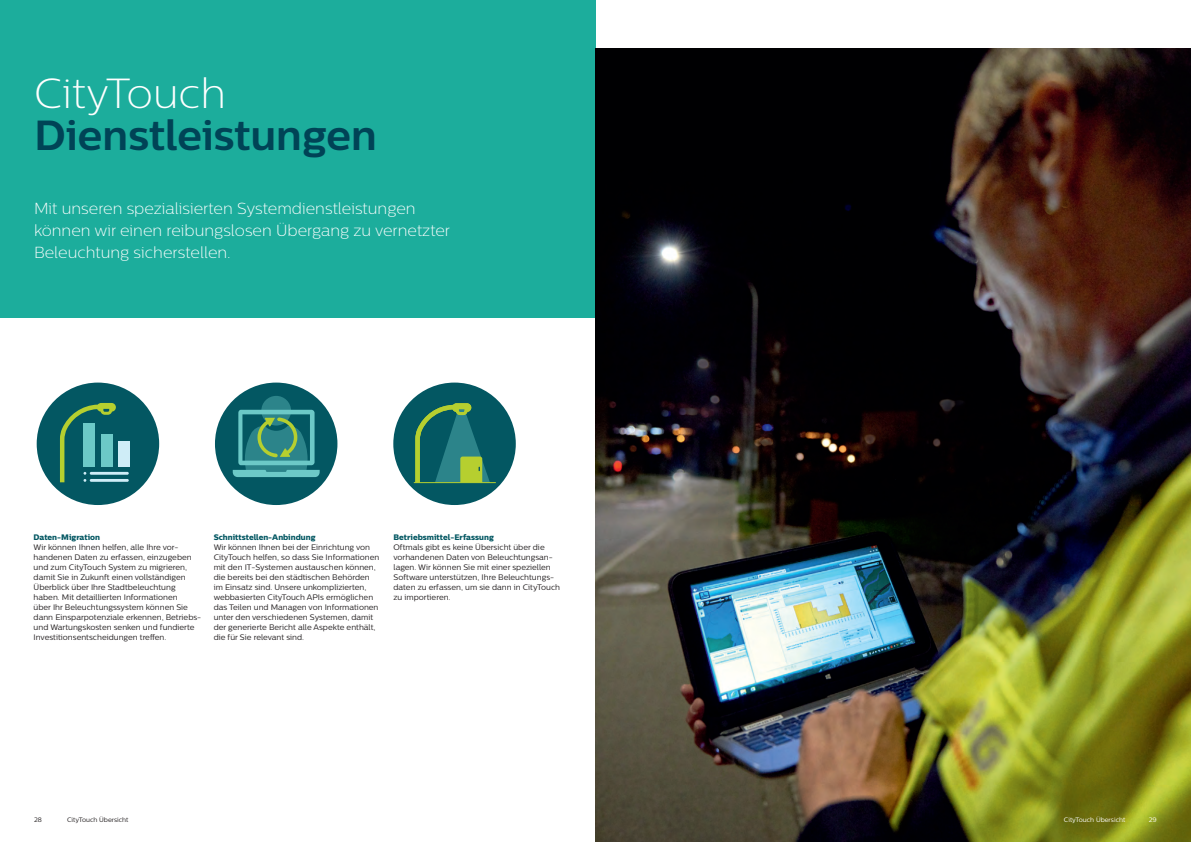
<style>
.page{position:relative;width:1191px;height:842px;background:#fff}
.page>*{position:absolute;margin:0;border:0;box-sizing:border-box;transform-origin:0 0}
.t1{font:700 42px/42px "Centrale Sans";color:#004356}
.t2{font:16px/22px "Centrale Sans X Light";color:#fff}
.body_text_7_5pt_bold{font:8px/10px "Centrale Sans";color:#231f20}
.t3{font:6.5px "Centrale Sans";color:#231f20}
.t4{font:6.5px "Centrale Sans";color:#fff}
.s1{font-family:"Centrale Sans X Light";font-weight:400;color:#fff}
.s2{font-family:"Centrale Sans X Bold";color:#035762}
</style>
<div class="page">
<div style="left:0;top:0;width:595px;height:317px;background:#1cad9c"></div>
<div style="left:215px;top:383px;width:122px;height:122px;background:#035762;border-radius:50%"></div>
<svg style="left:261px;top:396px;width:30px;height:29px"></svg>
<svg style="left:233px;top:410px;width:87px;height:67px"></svg>
<div style="left:37px;top:383px;width:122px;height:122px;background:#035762;border-radius:50%"></div>
<div style="left:118px;top:442px;width:12px;height:25px;background:#cfedf7"></div>
<hr style="left:90px;top:472px;width:39px;height:3px;background:#cfedf7">
<hr style="left:90px;top:479px;width:39px;height:3px;background:#cfedf7">
<svg style="left:60px;top:403px;width:56px;height:79px"></svg>
<div style="left:393px;top:383px;width:123px;height:122px;background:#035762;border-radius:50%"></div>
<svg style="left:415px;top:403px;width:75px;height:79px"></svg>
<hr style="left:414px;top:482px;width:82px;height:1px;background:#b6cf2f">
<img style="left:595px;top:48px;width:596px;height:794px">
<p class="t1" style="left:34px;top:71px;width:344px"><span class="s1">CityTouch<br></span>Dienstleistungen</p>
<p class="t2" style="left:34px;top:197px;width:417px">Mit unseren spezialisierten Systemdienstleistungen können wir einen reibungslosen Übergang zu vernetzter<br>Beleuchtung sicherstellen.</p>
<p class="body_text_7_5pt_bold" style="left:34px;top:532px;width:169px"><span class="s2">Daten-Migration<br></span>Wir können Ihnen helfen, alle Ihre vor&shy;handenen Daten zu erfassen, einzugeben und zum CityTouch System zu migrieren, damit Sie in Zukunft einen vollständigen Überblick über Ihre Stadtbeleuchtung haben. Mit detaillierten Informationen<br>über Ihr Beleuchtungssystem können Sie dann Einsparpotenziale erkennen, Betriebs&shy;und Wartungskosten senken und fundierte Investitionsentscheidungen treffen.</p>
<p class="body_text_7_5pt_bold" style="left:214px;top:532px;width:167px"><span class="s2">Schnittstellen-Anbindung<br></span>Wir können Ihnen bei der Einrichtung von CityTouch helfen, so dass Sie Informationen mit den IT-Systemen austauschen können, die bereits bei den städtischen Behörden im Einsatz sind. Unsere unkomplizierten, webbasierten CityTouch APIs ermöglichen das Teilen und Managen von Informationen unter den verschiedenen Systemen, damit der generierte Bericht alle Aspekte enthält, die für Sie relevant sind.</p>
<p class="body_text_7_5pt_bold" style="left:393px;top:532px;width:168px"><span class="s2">Betriebsmittel-Erfassung<br></span>Oftmals gibt es keine Übersicht über die vorhandenen Daten von Beleuchtungsan&shy;lagen. Wir können Sie mit einer speziellen Software unterstützen, Ihre Beleuchtungs&shy;daten zu erfassen, um sie dann in CityTouch zu importieren.</p>
<p class="t3" style="left:34px;top:816px;width:9px">28</p>
<p class="t3" style="left:67px;top:816px;width:63px">CityTouch Übersicht</p>
<p class="t4" style="left:1064px;top:816px;width:63px">CityTouch Übersicht</p>
<p class="t4" style="left:1148px;top:816px;width:9px">29</p>
</div>
